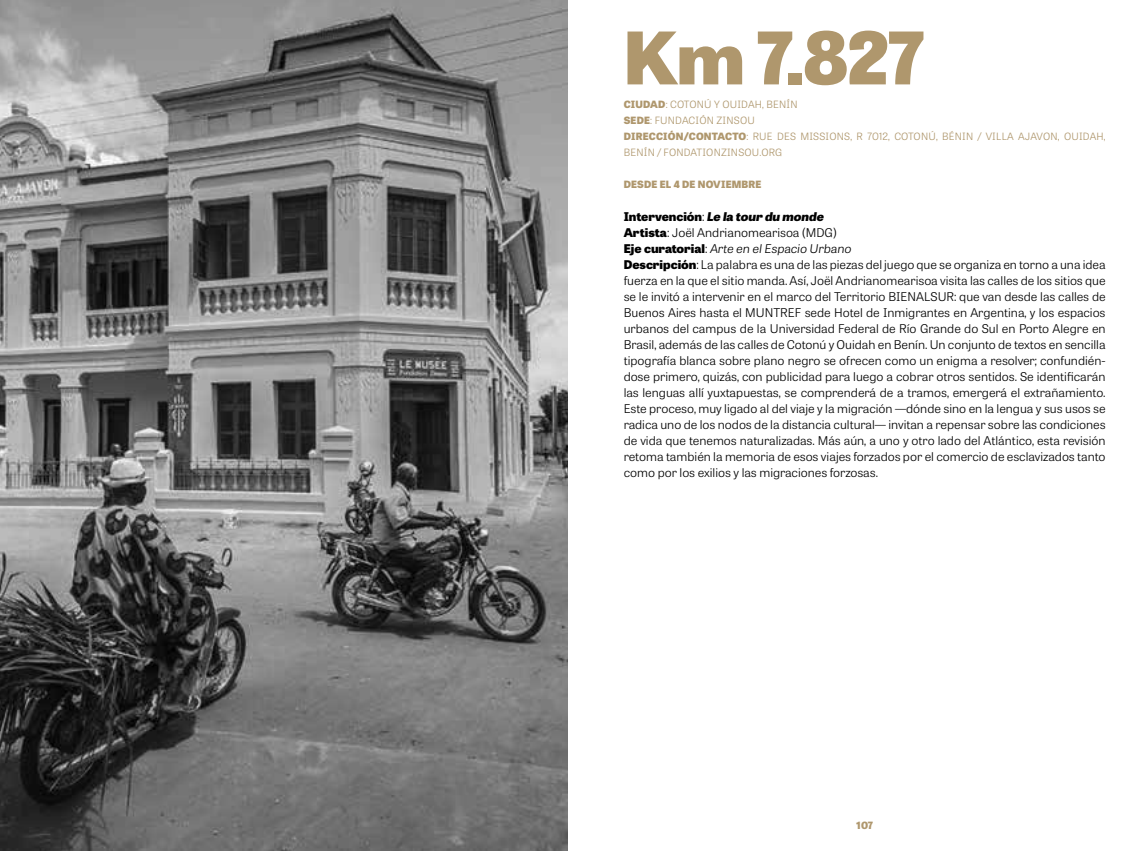
<style>
.page{position:relative;width:1134px;height:851px;background:#fff}
.page>*{position:absolute;margin:0;border:0;box-sizing:border-box;transform-origin:0 0}
.t1{font:800 72px "Tablet Gothic Wide";color:#af976d}
.t2{font:300 12px/16px "Tablet Gothic Wide";color:#000}
.t3{font:300 10px/16px "Tablet Gothic Wide";letter-spacing:.02em;color:#af976d}
.t4{font:800 10px "Tablet Gothic Wide";letter-spacing:.02em;color:#af976d}
.s1{font-weight:800}
.s2{font-weight:800;font-style:italic}
.s3{font-style:italic}
</style>
<div class="page">
<img style="left:0;top:0;width:567px;height:850px">
<h1 class="t1" style="left:624px;top:4px;width:302px">Km 7.827</h1>
<p class="t3" style="left:624px;top:96px;width:483px"><span class="s1">CIUDAD</span>: COTONÚ Y OUIDAH, BENÍN<br><span class="s1">SEDE</span>: FUNDACIÓN ZINSOU<br><span class="s1">DIRECCIÓN/CONTACTO</span>: RUE DES MISSIONS, R 7012, COTONÚ, BÉNIN / VILLA AJAVON, OUIDAH, BENÍN / FONDATIONZINSOU.ORG</p>
<p class="t4" style="left:624px;top:177px;width:139px">DESDE EL 4 DE NOVIEMBRE</p>
<p class="t2" style="left:624px;top:207px;width:483px"><span class="s1">Intervención</span>: <span class="s2">Le la tour du monde<br></span><span class="s1">Artista</span>: Joël Andrianomearisoa (MDG)<br><span class="s1">Eje curatorial</span>: <span class="s3">Arte en el Espacio Urbano<br></span><span class="s1">Descripción</span>: La palabra es una de las piezas del juego que se organiza en torno a una idea fuerza en la que el sitio manda. Así, Joël Andrianomearisoa visita las calles de los sitios que se le invitó a intervenir en el marco del Territorio BIENALSUR: que van desde las calles de Buenos Aires hasta el MUNTREF sede Hotel de Inmigrantes en Argentina, y los espacios urbanos del campus de la Universidad Federal de Río Grande do Sul en Porto Alegre en Brasil, además de las calles de Cotonú y Ouidah en Benín. Un conjunto de textos en sencilla tipografía blanca sobre plano negro se ofrecen como un enigma a resolver; confundién&shy;dose primero, quizás, con publicidad para luego a cobrar otros sentidos. Se identificarán las lenguas allí yuxtapuestas, se comprenderá de a tramos, emergerá el extrañamiento.<br>Este proceso, muy ligado al del viaje y la migración —dónde sino en la lengua y sus usos se radica uno de los nodos de la distancia cultural— invitan a repensar sobre las condiciones de vida que tenemos naturalizadas. Más aún, a uno y otro lado del Atlántico, esta revisión retoma también la memoria de esos viajes forzados por el comercio de esclavizados tanto como por los exilios y las migraciones forzosas.</p>
<p class="t4" style="left:856px;top:817px;width:18px">107</p>
</div>
